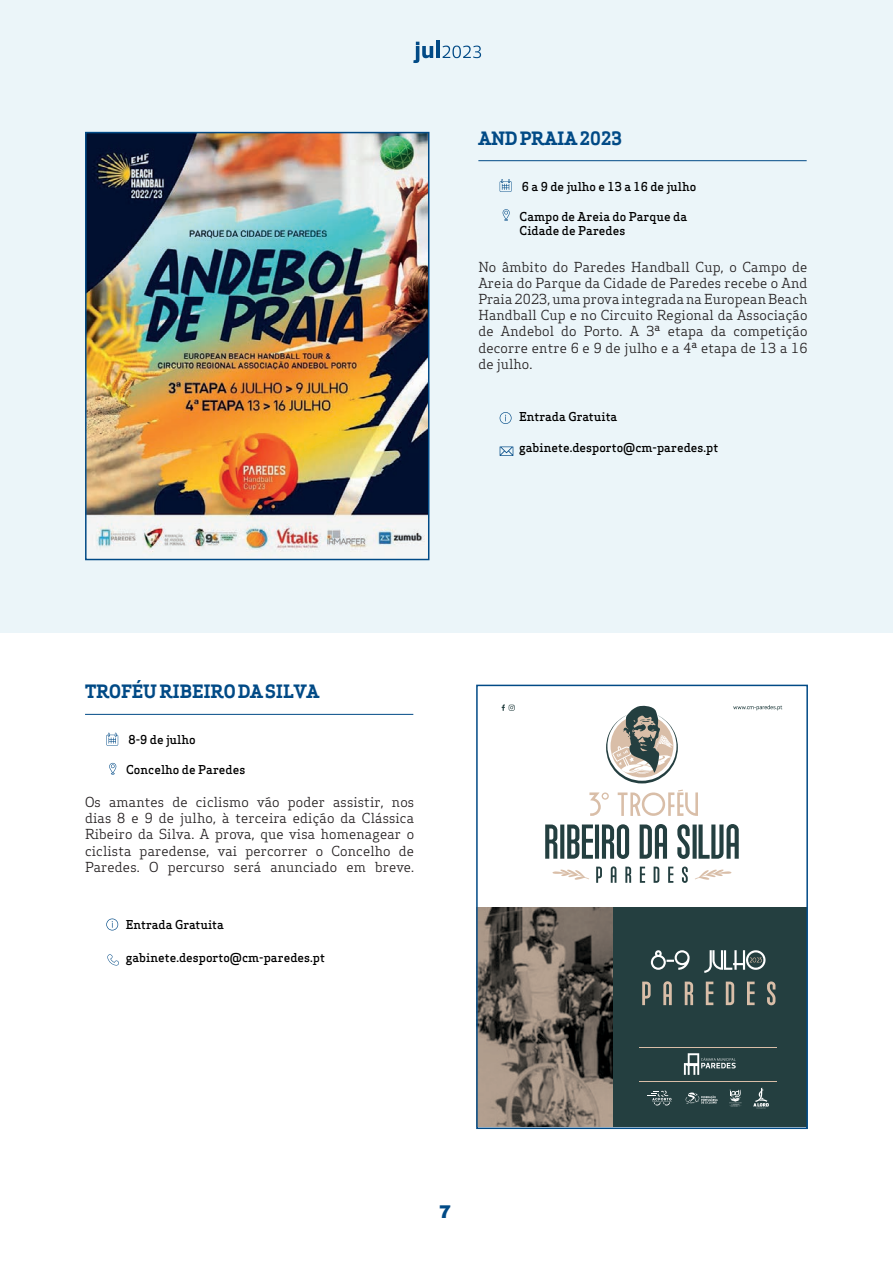
<style>
.page{position:relative;width:893px;height:1263px;background:#fff}
.page>*{position:absolute;margin:0;border:0;box-sizing:border-box;transform-origin:0 0}
.t1{font:700 18px "Apex Serif";letter-spacing:-.01em;color:#014a86}
.t2{font:900 18px "Archivo";color:#014a86}
.t3{font:13.5px/16.2px "Apex Serif";letter-spacing:.01em;color:#231f20;text-align:justify}
.t4{font:500 12px/14.4px "Apex Serif";color:#000}
</style>
<div class="page">
<div style="left:0;top:0;width:893px;height:632px;background:#ebf5f9"></div>
<hr style="left:85px;top:714px;width:328px;height:1px;background:#014a86">
<svg style="left:106px;top:733px;width:12px;height:13px"></svg>
<svg style="left:109px;top:763px;width:7px;height:11px"></svg>
<svg style="left:106px;top:918px;width:12px;height:12px"></svg>
<img style="left:479px;top:907px;width:135px;height:219px">
<div style="left:614px;top:907px;width:193px;height:220px;background:#243f40"></div>
<svg style="left:733px;top:705px;width:49px;height:5px"></svg>
<svg style="left:502px;top:704px;width:13px;height:7px"></svg>
<svg style="left:606px;top:705px;width:72px;height:78px"></svg>
<svg style="left:545px;top:824px;width:194px;height:35px"></svg>
<svg style="left:596px;top:866px;width:92px;height:17px"></svg>
<svg style="left:695px;top:869px;width:37px;height:11px"></svg>
<svg style="left:552px;top:869px;width:37px;height:11px"></svg>
<svg style="left:642px;top:981px;width:133px;height:24px"></svg>
<hr style="left:639px;top:1047px;width:137px;height:1px;background:#d9bea8">
<hr style="left:639px;top:1081px;width:137px;height:1px;background:#d9bea8">
<svg style="left:684px;top:1053px;width:52px;height:22px"></svg>
<svg style="left:651px;top:950px;width:114px;height:23px"></svg>
<svg style="left:729px;top:1089px;width:13px;height:18px"></svg>
<svg style="left:685px;top:1092px;width:33px;height:11px"></svg>
<svg style="left:647px;top:1090px;width:25px;height:15px"></svg>
<svg style="left:753px;top:1087px;width:16px;height:21px"></svg>
<svg style="left:618px;top:789px;width:80px;height:27px"></svg>
<svg style="left:589px;top:792px;width:20px;height:24px"></svg>
<div style="left:476px;top:685px;width:332px;height:444px;border:2px solid #014a86"></div>
<svg style="left:107px;top:954px;width:12px;height:11px"></svg>
<hr style="left:478px;top:160px;width:329px;height:1px;background:#014a86">
<svg style="left:500px;top:179px;width:12px;height:13px"></svg>
<svg style="left:503px;top:209px;width:7px;height:12px"></svg>
<img style="left:88px;top:135px;width:338px;height:422px">
<div style="left:85px;top:132px;width:344px;height:428px;border:2px solid #014a86"></div>
<svg style="left:500px;top:412px;width:12px;height:12px"></svg>
<svg style="left:500px;top:446px;width:13px;height:10px"></svg>
<svg style="left:413px;top:42px;width:68px;height:21px"></svg>
<hr style="left:436px;top:41px;width:4px;height:17px;background:#014a86">
<h1 class="t1" style="left:478px;top:127px;width:145px">AND PRAIA 2023</h1>
<p class="t4" style="left:522px;top:179px;width:176px">6 a 9 de julho e 13 a 16 de julho</p>
<p class="t4" style="left:519px;top:209px;width:169px">Campo de Areia do Parque da<br>Cidade de Paredes</p>
<p class="t3" style="left:478px;top:258px;width:331px">No âmbito do Paredes Handball Cup, o Campo de Areia do Parque da Cidade de Paredes recebe o And Praia 2023, uma prova integrada na European Beach Handball Cup e no Circuito Regional da Associação de Andebol do Porto. A 3ª etapa da competição decorre entre 6 e 9 de julho e a 4ª etapa de 13 a 16 de julho.</p>
<p class="t4" style="left:519px;top:409px;width:100px">Entrada Gratuita</p>
<p class="t4" style="left:519px;top:440px;width:201px">gabinete.desporto@cm-paredes.pt</p>
<h1 class="t1" style="left:85px;top:680px;width:236px">TROFÉU RIBEIRO DA SILVA</h1>
<p class="t4" style="left:129px;top:733px;width:69px">8-9 de julho</p>
<p class="t4" style="left:126px;top:762px;width:121px">Concelho de Paredes</p>
<p class="t3" style="left:85px;top:794px;width:331px">Os amantes de ciclismo vão poder assistir, nos dias 8 e 9 de julho, à terceira edição da Clássica Ribeiro da Silva. A prova, que visa homenagear o ciclista paredense, vai percorrer o Concelho de Paredes. O percurso será anunciado em breve.</p>
<p class="t4" style="left:126px;top:917px;width:100px">Entrada Gratuita</p>
<p class="t4" style="left:126px;top:951px;width:201px">gabinete.desporto@cm-paredes.pt</p>
<h1 class="t2" style="left:439px;top:1201px;width:14px">7</h1>
</div>
